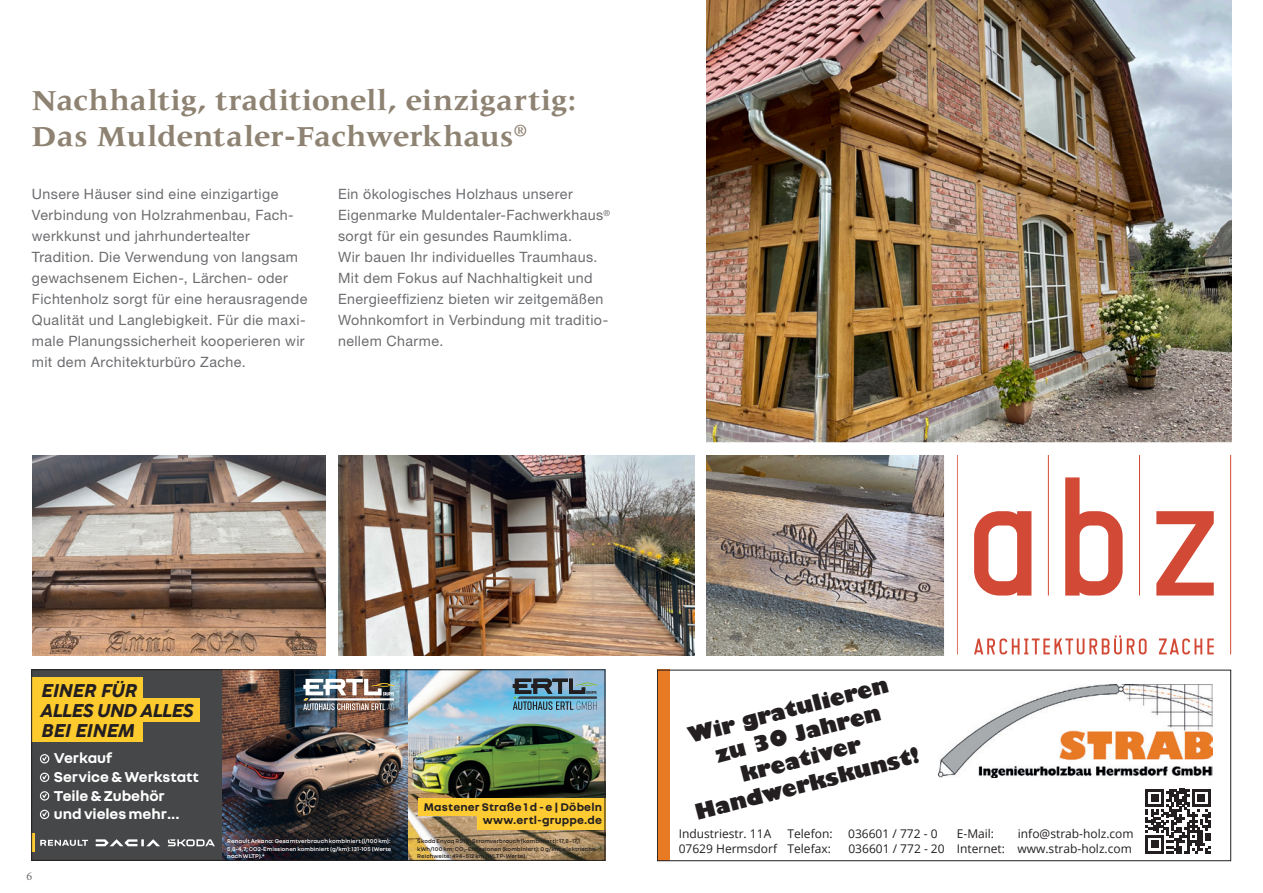
<style>
.page{position:relative;width:1263px;height:893px;background:#fff}
.page>*{position:absolute;margin:0;border:0;box-sizing:border-box;transform-origin:0 0}
.t1{font:700 30px/36px "Meridien LT Std";color:#8e8372}
.t2{font:800 21.15px/25.3px "Gill Sans";color:#231f20;text-align:center}
.t3{font:italic 16.95px/20.2px "Cocogoose Pro Darkmode";color:#231f20}
.t4{font:700 15.45px/18.6px "Nouvel R";letter-spacing:-.005em;color:#fff}
.t5{font:14.25px/21px "Helvetica Neue LT Std";letter-spacing:.03em;color:#6c6d70}
.t6{font:12px/15px "Open Sans";color:#231f20}
.t7{font:700 12px/13.5px "Nouvel R";letter-spacing:.015em;color:#231f20;text-align:right}
.t8{font:12px "Minion Pro";color:#6c6d70}
.t9{font:600 6px/7.2px "Nouvel R";letter-spacing:.01em;color:#231f20}
.t10{font:600 6px/7.2px "Nouvel R";letter-spacing:.015em;color:#fff;text-align:justify}
</style>
<div class="page">
<img style="left:707px;top:0;width:524px;height:442px">
<img style="left:338px;top:455px;width:356px;height:200px">
<img style="left:707px;top:455px;width:237px;height:200px">
<div style="left:31px;top:669px;width:192px;height:192px;background:#464748"></div>
<svg style="left:40px;top:839px;width:48px;height:7px"></svg>
<svg style="left:96px;top:839px;width:64px;height:7px"></svg>
<svg style="left:168px;top:839px;width:47px;height:7px"></svg>
<hr style="left:31px;top:833px;width:4px;height:19px;background:#fecb33">
<div style="left:31px;top:677px;width:111px;height:24px;background:#fecb2f"></div>
<div style="left:31px;top:698px;width:169px;height:24px;background:#fecb2f"></div>
<div style="left:31px;top:718px;width:111px;height:24px;background:#fecb2f"></div>
<svg style="left:42px;top:756px;width:5px;height:5px"></svg>
<div style="left:40px;top:754px;width:9px;height:9px;border:1px solid #fff;border-radius:50%"></div>
<svg style="left:41px;top:773px;width:7px;height:7px"></svg>
<div style="left:40px;top:773px;width:9px;height:9px;border:1px solid #fff;border-radius:50%"></div>
<svg style="left:42px;top:793px;width:5px;height:6px"></svg>
<div style="left:40px;top:791px;width:9px;height:10px;border:1px solid #fff;border-radius:50%"></div>
<svg style="left:42px;top:812px;width:5px;height:5px"></svg>
<div style="left:40px;top:810px;width:9px;height:9px;border:1px solid #fff;border-radius:50%"></div>
<img style="left:223px;top:671px;width:380px;height:188px">
<img style="left:303px;top:679px;width:91px;height:32px">
<svg style="left:513px;top:679px;width:84px;height:31px;background:#598092"></svg>
<div style="left:477px;top:812px;width:128px;height:17px;background:#fecb33"></div>
<div style="left:418px;top:799px;width:187px;height:17px;background:#fecb33"></div>
<div style="left:31px;top:669px;width:574px;height:192px;border:1px solid #231f20"></div>
<img style="left:938px;top:685px;width:274px;height:92px">
<div style="left:657px;top:670px;width:13px;height:191px;background:#e87a24"></div>
<svg style="left:1145px;top:789px;width:65px;height:64px"></svg>
<div style="left:657px;top:670px;width:574px;height:191px;border:1px solid #231f20"></div>
<img style="left:32px;top:455px;width:293px;height:200px">
<svg style="left:974px;top:511px;width:57px;height:85px"></svg>
<svg style="left:1065px;top:477px;width:57px;height:119px"></svg>
<svg style="left:1156px;top:511px;width:58px;height:84px"></svg>
<svg style="left:974px;top:635px;width:240px;height:19px"></svg>
<hr style="left:1048px;top:455px;width:1px;height:140px;background:#d24936">
<hr style="left:1139px;top:455px;width:1px;height:140px;background:#d24936">
<hr style="left:957px;top:455px;width:1px;height:199px;background:#d24936">
<hr style="left:1230px;top:455px;width:1px;height:199px;background:#d24936">
<h1 class="t1" style="left:32px;top:82px;width:546px">Nachhaltig, traditionell, einzigartig:<br>Das Muldentaler-Fachwerkhaus<sup>®</sup></h1>
<p class="t5" style="left:32px;top:184px;width:277px">Unsere Häuser sind eine einzigartige Verbindung von Holzrahmenbau, Fach&shy;werkkunst und jahrhundertealter Tradition. Die Verwendung von langsam gewachsenem Eichen-, Lärchen- oder Fichtenholz sorgt für eine herausragende Qualität und Langlebigkeit. Für die maxi&shy;male Planungssicherheit kooperieren wir mit dem Architekturbüro Zache.</p>
<p class="t5" style="left:338px;top:184px;width:274px">Ein ökologisches Holzhaus unserer Eigenmarke Muldentaler-Fachwerkhaus<sup>® </sup>sorgt für ein gesundes Raumklima.<br>Wir bauen Ihr individuelles Traumhaus.<br>Mit dem Fokus auf Nachhaltigkeit und Energieeffizienz bieten wir zeitgemäßen Wohnkomfort in Verbindung mit traditio&shy;nellem Charme.</p>
<p class="t3" style="left:41px;top:680px;width:155px">EINER FÜR<br>ALLES UND ALLES<br>BEI EINEM</p>
<p class="t4" style="left:54px;top:748px;width:147px">Verkauf<br>Service &amp; Werkstatt<br>Teile &amp; Zubehör<br>und vieles mehr...</p>
<p class="t8" style="left:27px;top:869px;width:7px">6</p>
<p class="t10" style="left:227px;top:837px;width:166px">Renault Arkana: Gesamtverbrauch kombiniert (l/100 km):<br>5,8-4,7; CO2-Emissionen kombiniert (g/km): 131-105 (Werte nach WLTP).*</p>
<p class="t7" style="left:424px;top:799px;width:180px">Mastener Straße 1 d - e | Döbeln www.ertl-gruppe.de</p>
<p class="t9" style="left:417px;top:837px;width:180px">Škoda Enyaq RS iV: Stromverbrauch (kombiniert): 17,8–17,1 kWh/100 km; CO₂-Emissionen (kombiniert): 0 g/km; elektrische<br>Reichweite: 494–512 km (WLTP-Werte).</p>
<h2 class="t2" style="left:673px;top:729px;width:233px;rotate:-15deg">Wir gratulieren zu 30 Jahren kreativer<br>Handwerkskunst!</h2>
<p class="t6" style="left:679px;top:825px;width:100px">Industriestr. 11A<br>07629 Hermsdorf</p>
<p class="t6" style="left:787px;top:825px;width:47px">Telefon:</p>
<p class="t6" style="left:848px;top:825px;width:91px">036601 / 772 - 0</p>
<p class="t6" style="left:787px;top:840px;width:45px">Telefax:</p>
<p class="t6" style="left:848px;top:840px;width:98px">036601 / 772 - 20</p>
<p class="t6" style="left:957px;top:825px;width:178px;text-align:right">info@strab-holz.com<br>Internet: www.strab-holz.com</p>
<p class="t6" style="left:957px;top:825px;width:39px">E-Mail:</p>
</div>
